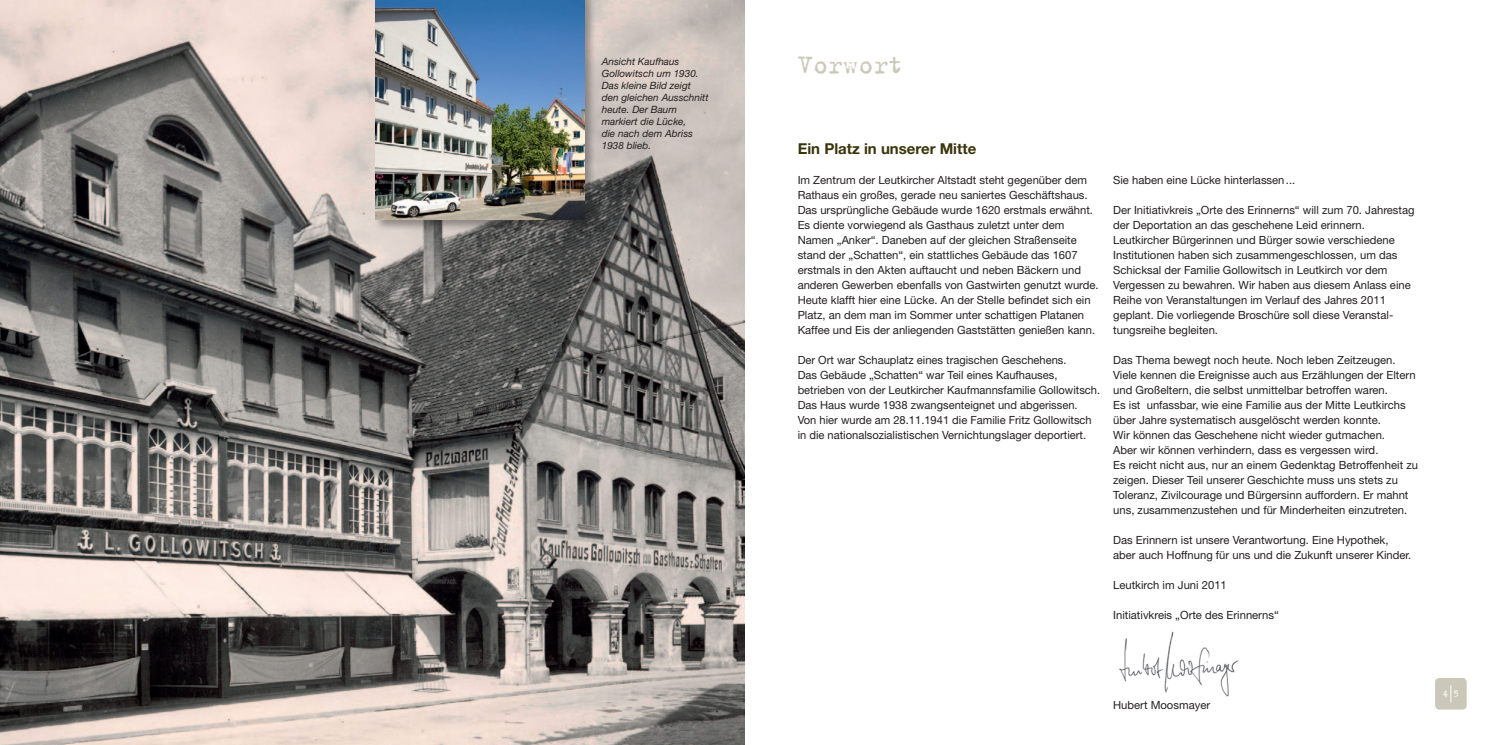
<style>
.page{position:relative;width:1489px;height:745px;background:#fff}
.page>*{position:absolute;margin:0;border:0;box-sizing:border-box;transform-origin:0 0}
.t1{font:27.5px "Trixie";color:#ccc8b9}
.t2{font:700 15px "Helvetica Neue";color:#3a350a}
.t3{font:11.25px/15px "Helvetica Neue";color:#231f20}
.t4{font:italic 10px/12px "Helvetica Neue";color:#231f20}
.t5{font:10px "Trixie";color:#fff}
</style>
<div class="page">
<div style="left:1434px;top:677px;width:32px;height:32px;background:#ccc8b9;border-radius:4px"></div>
<svg style="left:1450px;top:685px;width:1px;height:16px"></svg>
<img style="left:1119px;top:631px;width:120px;height:64px">
<img style="left:0;top:0;width:744px;height:744px">
<div style="left:374px;top:0;width:222px;height:231px;background:#231f20;opacity:.4"></div>
<img style="left:376px;top:0;width:208px;height:219px">
<p class="t4" style="left:601px;top:55px;width:108px">Ansicht Kaufhaus<br>Gollowitsch um 1930.<br>Das kleine Bild zeigt den gleichen Ausschnitt heute. Der Baum markiert die Lücke,<br>die nach dem Abriss<br>1938 blieb.</p>
<h1 class="t1" style="left:797px;top:47px;width:107px">Vorwort</h1>
<h2 class="t2" style="left:797px;top:139px;width:180px">Ein Platz in unserer Mitte</h2>
<p class="t3" style="left:797px;top:172px;width:302px">Im Zentrum der Leutkircher Altstadt steht gegenüber dem Rathaus ein großes, gerade neu saniertes Geschäftshaus.<br>Das ursprüngliche Gebäude wurde 1620 erstmals erwähnt.<br>Es diente vorwiegend als Gasthaus zuletzt unter dem Namen „Anker“. Daneben auf der gleichen Straßenseite stand der „Schatten“, ein stattliches Gebäude das 1607 erstmals in den Akten auftaucht und neben Bäckern und anderen Gewerben ebenfalls von Gastwirten genutzt wurde.<br>Heute klafft hier eine Lücke. An der Stelle befindet sich ein Platz, an dem man im Sommer unter schattigen Platanen Kaffee und Eis der anliegenden Gaststätten genießen kann.</p>
<p class="t3" style="left:797px;top:352px;width:304px">Der Ort war Schauplatz eines tragischen Geschehens.<br>Das Gebäude „Schatten“ war Teil eines Kaufhauses, betrieben von der Leutkircher Kaufmannsfamilie Gollowitsch.<br>Das Haus wurde 1938 zwangsenteignet und abgerissen.<br>Von hier wurde am 28.11.1941 die Familie Fritz Gollowitsch in die nationalsozialistischen Vernichtungslager deportiert.</p>
<p class="t3" style="left:1113px;top:172px;width:184px">Sie haben eine Lücke hinterlassen...</p>
<p class="t3" style="left:1113px;top:202px;width:303px">Der Initiativkreis „Orte des Erinnerns“ will zum 70. Jahrestag der Deportation an das geschehene Leid erinnern.<br>Leutkircher Bürgerinnen und Bürger sowie verschiedene Institutionen haben sich zusammengeschlossen, um das Schicksal der Familie Gollowitsch in Leutkirch vor dem Vergessen zu bewahren. Wir haben aus diesem Anlass eine Reihe von Veranstaltungen im Verlauf des Jahres 2011 geplant. Die vorliegende Broschüre soll diese Veranstal&shy;tungsreihe begleiten.</p>
<p class="t3" style="left:1113px;top:352px;width:306px">Das Thema bewegt noch heute. Noch leben Zeitzeugen.<br>Viele kennen die Ereignisse auch aus Erzählungen der Eltern und Großeltern, die selbst unmittelbar betroffen waren.<br>Es ist unfassbar, wie eine Familie aus der Mitte Leutkirchs über Jahre systematisch ausgelöscht werden konnte.<br>Wir können das Geschehene nicht wieder gutmachen.<br>Aber wir können verhindern, dass es vergessen wird.<br>Es reicht nicht aus, nur an einem Gedenktag Betroffenheit zu zeigen. Dieser Teil unserer Geschichte muss uns stets zu Toleranz, Zivilcourage und Bürgersinn auffordern. Er mahnt uns, zusammenzustehen und für Minderheiten einzutreten.</p>
<p class="t3" style="left:1113px;top:532px;width:300px">Das Erinnern ist unsere Verantwortung. Eine Hypothek, aber auch Hoffnung für uns und die Zukunft unserer Kinder.</p>
<p class="t3" style="left:1113px;top:577px;width:115px">Leutkirch im Juni 2011</p>
<p class="t3" style="left:1113px;top:607px;width:167px">Initiativkreis „Orte des Erinnerns“</p>
<p class="t3" style="left:1113px;top:697px;width:98px">Hubert Moosmayer</p>
<p class="t5" style="left:1442px;top:685px;width:18px">4 5</p>
</div>
